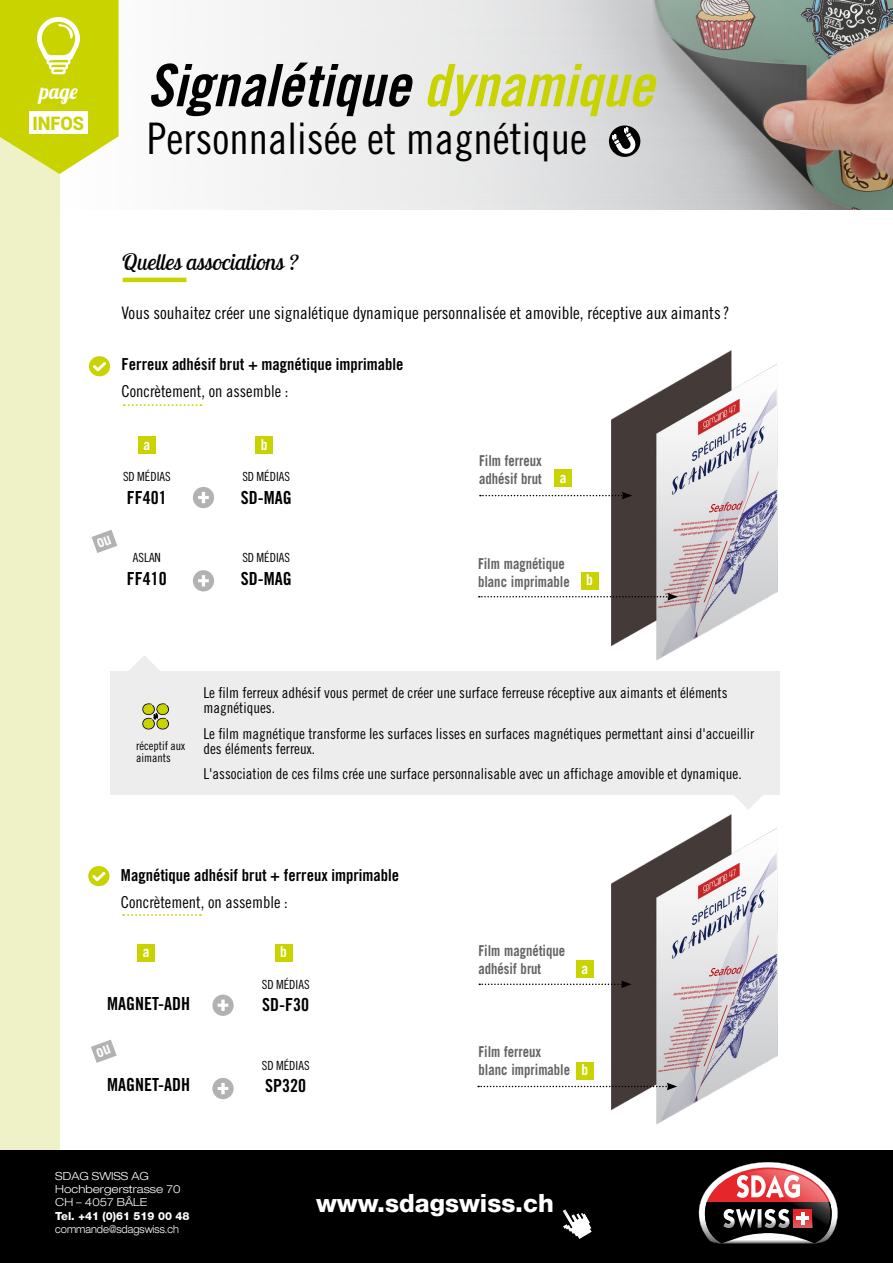
<style>
.page{position:relative;width:893px;height:1263px;background:#fff}
.page>*{position:absolute;margin:0;border:0;box-sizing:border-box;transform-origin:0 0}
.t1{font:58.5px "Trade Gothic LT Std Bd Cn 20 Obl";color:#000}
.t2{font:43.5px "Trade Gothic LT Std Cn 18";color:#000}
.t3{font:800 25.05px "Helvetica 85";color:#fff}
.t4{font:italic 22.5px "Lobster Two";color:#000}
.t5{font:21px "Lobster 1.4";color:#fff}
.t6{font:900 18.6px "Roboto";letter-spacing:-.005em;color:#c8d300}
.t7{font:18px "Trade Gothic LT Std Bd Cn 20";color:#000}
.t8{font:17.25px "Trade Gothic LT Std Cn 18";color:#000}
.t9{font:16.5px "Trade Gothic LT Std Bd Cn 20";color:#000}
.t10{font:16.5px "Trade Gothic LT Std Cn 18";color:#000}
.t11{font:15px/15px "Trade Gothic LT Std Cn 18";color:#000}
.t12{font:700 15px/18px "Trade Gothic LT Std";color:#646363;scale:.85 1}
.t13{font:700 15px "Trade Gothic LT Std";color:#fff;scale:.9 1}
.t14{font:12.6px "Trade Gothic LT Std Cn 18";color:#000}
.t15{font:12px/12px "Trade Gothic LT Std Cn 18";color:#000}
.t16{font:300 expanded 11.1px/13.4px "Helvetica 43";color:#fff}
.t17{font:300 expanded 11.1px "Helvetica 43";color:#fff;scale:.83 1}
.t18{font:800 11.1px "Helvetica 85";color:#fff}
.s1{color:#c8d300}
</style>
<div class="page">
<img style="left:228px;top:0;width:665px;height:209px">
<div style="left:110px;top:671px;width:670px;height:124px;background:#ededed"></div>
<svg style="left:129px;top:655px;width:31px;height:16px"></svg>
<svg style="left:734px;top:795px;width:29px;height:14px"></svg>
<svg style="left:89px;top:356px;width:21px;height:20px"></svg>
<svg style="left:88px;top:866px;width:21px;height:20px"></svg>
<hr style="left:123px;top:278px;width:63px;height:4px;background:#c8d300">
<svg style="left:124px;top:404px;width:78px;height:2px"></svg>
<svg style="left:123px;top:914px;width:78px;height:2px"></svg>
<div style="left:193px;top:487px;width:21px;height:21px;background:#b3b2b2;border-radius:50%"></div>
<svg style="left:198px;top:492px;width:11px;height:11px"></svg>
<div style="left:212px;top:995px;width:22px;height:21px;background:#b3b2b2;border-radius:50%"></div>
<svg style="left:218px;top:1000px;width:10px;height:11px"></svg>
<div style="left:193px;top:570px;width:21px;height:21px;background:#b3b2b2;border-radius:50%"></div>
<svg style="left:198px;top:575px;width:11px;height:11px"></svg>
<div style="left:212px;top:1078px;width:22px;height:21px;background:#b3b2b2;border-radius:50%"></div>
<svg style="left:218px;top:1083px;width:10px;height:11px"></svg>
<img style="left:611px;top:351px;width:167px;height:310px">
<svg style="left:479px;top:593px;width:199px;height:7px"></svg>
<svg style="left:480px;top:492px;width:152px;height:7px"></svg>
<div style="left:138px;top:437px;width:17px;height:17px;background:#c8d300"></div>
<div style="left:138px;top:944px;width:17px;height:17px;background:#c8d300"></div>
<div style="left:555px;top:469px;width:17px;height:17px;background:#c8d300"></div>
<div style="left:256px;top:437px;width:17px;height:17px;background:#c8d300"></div>
<div style="left:275px;top:944px;width:17px;height:17px;background:#c8d300"></div>
<div style="left:581px;top:572px;width:17px;height:17px;background:#c8d300"></div>
<img style="left:611px;top:815px;width:167px;height:310px">
<svg style="left:478px;top:1083px;width:199px;height:7px"></svg>
<svg style="left:479px;top:980px;width:153px;height:8px"></svg>
<div style="left:576px;top:960px;width:17px;height:17px;background:#c8d300"></div>
<div style="left:576px;top:1062px;width:17px;height:17px;background:#c8d300"></div>
<svg style="left:142px;top:703px;width:27px;height:27px"></svg>
<div style="left:0;top:130px;width:60px;height:1133px;background:#eff2c6"></div>
<svg style="left:0;top:0;width:119px;height:174px;background:#cfd926"></svg>
<div style="left:29px;top:112px;width:59px;height:22px;background:#fff"></div>
<div style="left:609px;top:125px;width:31px;height:32px;background:#000;border-radius:50%"></div>
<svg style="left:612px;top:123px;width:24px;height:31px"></svg>
<div style="left:0;top:1151px;width:893px;height:112px;background:#000"></div>
<svg style="left:562px;top:1209px;width:30px;height:30px"></svg>
<svg style="left:699px;top:1162px;width:139px;height:82px"></svg>
<svg style="left:793px;top:1209px;width:19px;height:19px"></svg>
<hr style="left:801px;top:1212px;width:4px;height:13px;background:#fff">
<hr style="left:796px;top:1216px;width:13px;height:4px;background:#fff">
<svg style="left:92px;top:530px;width:25px;height:23px"></svg>
<svg style="left:91px;top:1039px;width:26px;height:24px"></svg>
<h3 class="t5" style="left:39px;top:78px;width:40px">page</h3>
<p class="t6" style="left:32px;top:110px;width:53px">INFOS</p>
<h1 class="t1" style="left:147px;top:50px;width:508px">Signalétique <span class="s1">dynamique</span></h1>
<h2 class="t2" style="left:147px;top:113px;width:441px">Personnalisée et magnétique</h2>
<h3 class="t4" style="left:122px;top:247px;width:178px">Quelles associations ?</h3>
<p class="t8" style="left:122px;top:303px;width:609px">Vous souhaitez créer une signalétique dynamique personnalisée et amovible, réceptive aux aimants?</p>
<p class="t9" style="left:122px;top:354px;width:283px">Ferreux adhésif brut + magnétique imprimable</p>
<p class="t10" style="left:122px;top:382px;width:168px">Concrètement, on assemble :</p>
<p class="t13" style="left:144px;top:435px;width:9px">a</p>
<p class="t13" style="left:261px;top:435px;width:9px">b</p>
<p class="t14" style="left:123px;top:469px;width:49px">SD MÉDIAS</p>
<p class="t7" style="left:127px;top:486px;width:41px">FF401</p>
<p class="t14" style="left:242px;top:469px;width:49px">SD MÉDIAS</p>
<p class="t7" style="left:241px;top:486px;width:52px">SD-MAG</p>
<p class="t12" style="left:479px;top:451px;width:75px">Film ferreux adhésif brut</p>
<p class="t13" style="left:560px;top:468px;width:9px">a</p>
<p class="t14" style="left:133px;top:550px;width:29px">ASLAN</p>
<p class="t7" style="left:127px;top:567px;width:41px">FF410</p>
<p class="t14" style="left:242px;top:550px;width:49px">SD MÉDIAS</p>
<p class="t7" style="left:241px;top:567px;width:52px">SD-MAG</p>
<p class="t12" style="left:478px;top:554px;width:109px">Film magnétique blanc imprimable</p>
<p class="t13" style="left:586px;top:571px;width:9px">b</p>
<p class="t15" style="left:136px;top:740px;width:50px">réceptif aux aimants</p>
<p class="t11" style="left:203px;top:685px;width:526px">Le film ferreux adhésif vous permet de créer une surface ferreuse réceptive aux aimants et éléments magnétiques.</p>
<p class="t11" style="left:203px;top:725px;width:552px">Le film magnétique transforme les surfaces lisses en surfaces magnétiques permettant ainsi d'accueillir des éléments ferreux.</p>
<p class="t11" style="left:203px;top:766px;width:540px">L'association de ces films crée une surface personnalisable avec un affichage amovible et dynamique.</p>
<p class="t9" style="left:121px;top:865px;width:280px">Magnétique adhésif brut + ferreux imprimable</p>
<p class="t10" style="left:121px;top:892px;width:168px">Concrètement, on assemble :</p>
<p class="t13" style="left:143px;top:943px;width:9px">a</p>
<p class="t7" style="left:107px;top:993px;width:84px">MAGNET-ADH</p>
<p class="t7" style="left:107px;top:1074px;width:84px">MAGNET-ADH</p>
<p class="t13" style="left:280px;top:943px;width:9px">b</p>
<p class="t14" style="left:262px;top:977px;width:49px">SD MÉDIAS</p>
<p class="t7" style="left:262px;top:994px;width:48px">SD-F30</p>
<p class="t14" style="left:262px;top:1058px;width:49px">SD MÉDIAS</p>
<p class="t7" style="left:265px;top:1075px;width:42px">SP320</p>
<p class="t12" style="left:478px;top:942px;width:104px">Film magnétique adhésif brut</p>
<p class="t13" style="left:581px;top:959px;width:9px">a</p>
<p class="t12" style="left:478px;top:1043px;width:109px">Film ferreux blanc imprimable</p>
<p class="t13" style="left:581px;top:1061px;width:9px">b</p>
<p class="t16" style="left:55px;top:1169px;width:127px">SDAG SWISS AG<br>Hochbergerstrasse 70<br>CH – 4057 BÂLE</p>
<p class="t18" style="left:55px;top:1209px;width:136px">Tel. +41 (0)61 519 00 48</p>
<p class="t17" style="left:55px;top:1222px;width:150px">commande@sdagswiss.ch</p>
<h3 class="t3" style="left:316px;top:1188px;width:239px">www.sdagswiss.ch</h3>
</div>
